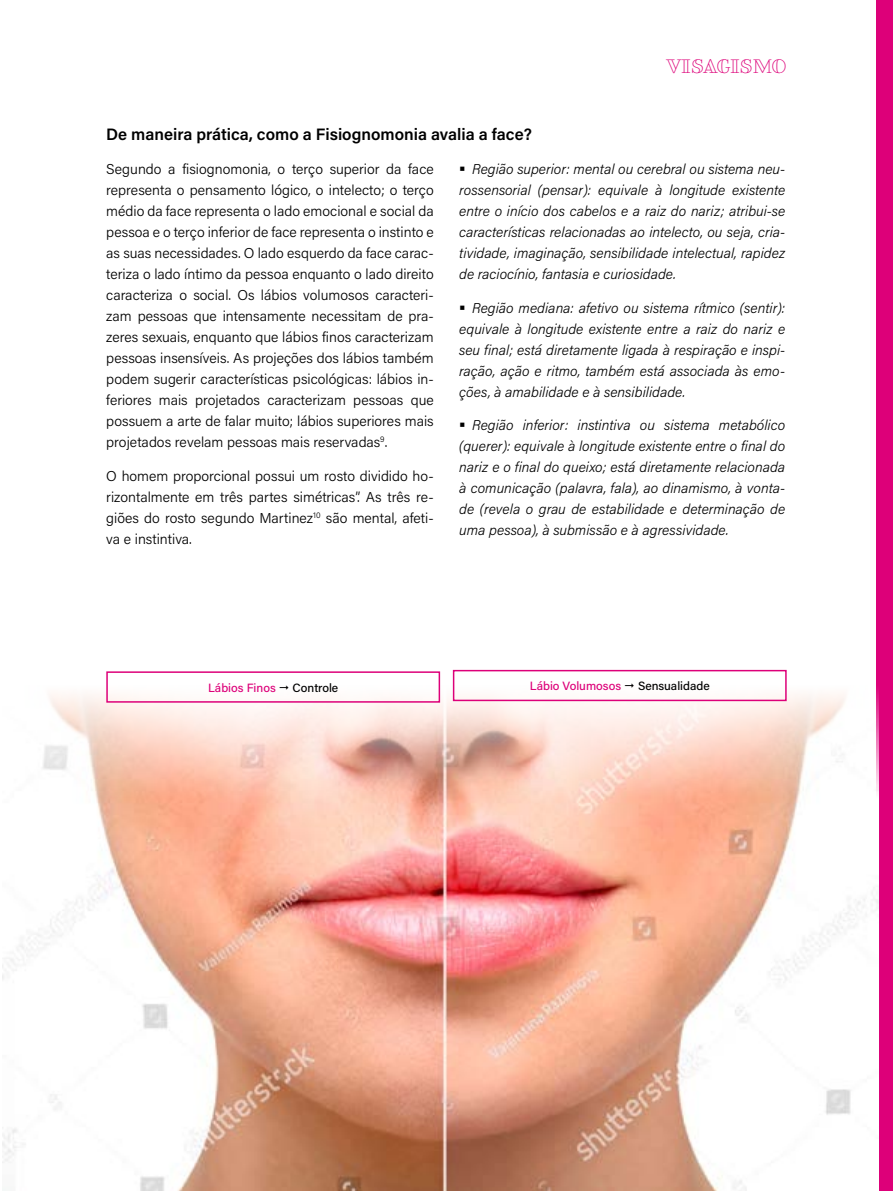
<style>
.page{position:relative;width:893px;height:1191px;background:#fff}
.page>*{position:absolute;margin:0;border:0;box-sizing:border-box;transform-origin:0 0}
.t1{font:18px "Fairwater Open Serif";letter-spacing:-.015em;color:#dd0079}
.t2{font:600 16.5px "Acumin Pro";color:#000}
.t3{font:300 14.25px/21px "Acumin Pro";color:#000;text-align:justify}
.t4{font:italic 300 14.25px/21px "Acumin Pro";color:#000;text-align:justify}
.t5{font:500 12px "Acumin Pro";color:#dd0079}
.t6{font:500 12px "Acumin Pro";color:#000}
</style>
<div class="page">
<div style="left:876px;top:0;width:17px;height:1191px;background:#dd0079"></div>
<img style="left:2px;top:685px;width:876px;height:506px">
<div style="left:106px;top:671px;width:334px;height:31px;border:2px solid #dd0079"></div>
<div style="left:453px;top:670px;width:334px;height:31px;border:2px solid #dd0079"></div>
<svg style="left:280px;top:685px;width:9px;height:4px"></svg>
<svg style="left:625px;top:685px;width:9px;height:3px"></svg>
<p class="t1" style="left:666px;top:54px;width:122px">VISAGISMO</p>
<p class="t2" style="left:106px;top:122px;width:427px">De maneira prática, como a Fisiognomonia avalia a face?</p>
<p class="t3" style="left:106px;top:158px;width:329px">Segundo a fisiognomonia, o terço superior da face representa o pensamento lógico, o intelecto; o terço médio da face representa o lado emocional e social da pessoa e o terço inferior de face representa o instinto e as suas necessidades. O lado esquerdo da face carac&shy;teriza o lado íntimo da pessoa enquanto o lado direito caracteriza o social. Os lábios volumosos caracteri&shy;zam pessoas que intensamente necessitam de pra&shy;zeres sexuais, enquanto que lábios finos caracterizam pessoas insensíveis. As projeções dos lábios também podem sugerir características psicológicas: lábios in&shy;feriores mais projetados caracterizam pessoas que possuem a arte de falar muito; lábios superiores mais projetados revelam pessoas mais reservadas<sup>9</sup>.</p>
<p class="t3" style="left:106px;top:464px;width:329px">O homem proporcional possui um rosto dividido ho&shy;rizontalmente em três partes simétricas”. As três re&shy;giões do rosto segundo Martinez<sup>10</sup> são mental, afeti&shy;va e instintiva.</p>
<p class="t4" style="left:459px;top:158px;width:327px;text-indent:13px">Região superior: mental ou cerebral ou sistema neu&shy;rossensorial (pensar): equivale à longitude existente entre o início dos cabelos e a raiz do nariz; atribui-se características relacionadas ao intelecto, ou seja, cria&shy;tividade, imaginação, sensibilidade intelectual, rapidez de raciocínio, fantasia e curiosidade.</p>
<p class="t4" style="left:459px;top:296px;width:327px;text-indent:13px">Região mediana: afetivo ou sistema rítmico (sentir): equivale à longitude existente entre a raiz do nariz e seu final; está diretamente ligada à respiração e inspi&shy;ração, ação e ritmo, também está associada às emo&shy;ções, à amabilidade e à sensibilidade.</p>
<p class="t4" style="left:459px;top:414px;width:327px;text-indent:13px">Região inferior: instintiva ou sistema metabólico (querer): equivale à longitude existente entre o final do nariz e o final do queixo; está diretamente relacionada à comunicação (palavra, fala), ao dinamismo, à vonta&shy;de (revela o grau de estabilidade e determinação de uma pessoa), à submissão e à agressividade.</p>
<p class="t5" style="left:208px;top:679px;width:69px">Lábios Finos</p>
<p class="t6" style="left:293px;top:679px;width:47px">Controle</p>
<p class="t5" style="left:530px;top:677px;width:93px">Lábio Volumosos</p>
<p class="t6" style="left:638px;top:677px;width:73px">Sensualidade</p>
</div>
